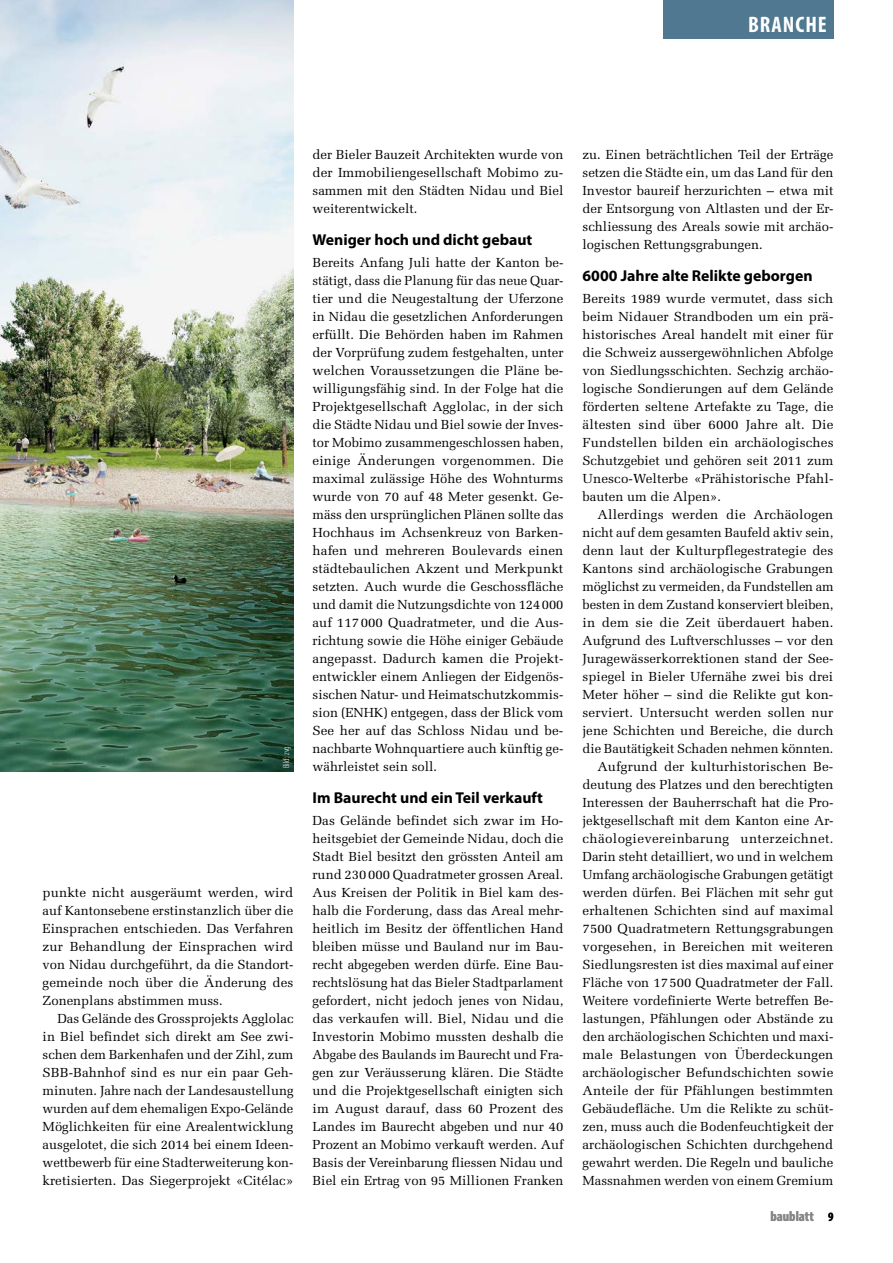
<style>
.page{position:relative;width:893px;height:1263px;background:#fff}
.page>*{position:absolute;margin:0;border:0;box-sizing:border-box;transform-origin:0 0}
.t1{font:700 condensed 22.5px "Myriad Pro";letter-spacing:.045em;color:#fff}
.t2{font:700 15.75px "Myriad Pro";color:#000}
.t3{font:700 condensed 14.25px "Myriad Pro";color:#868786}
.t4{font:13.2px/18px "Melior LT Std";color:#000;text-align:justify}
.t5{font:300 condensed 9px "Myriad Pro";color:#fff}
.s1{font-size:12.75px;color:#000}
</style>
<div class="page">
<img style="left:0;top:0;width:293px;height:771px">
<div style="left:663px;top:0;width:170px;height:38px;background:#507890"></div>
<h1 class="t1" style="left:748px;top:10px;width:80px">BRANCHE</h1>
<p class="t5" style="left:281px;top:768px;width:23px;rotate:-90deg">Bild: zvg</p>
<p class="t4" style="left:43px;top:884px;width:252px">punkte nicht ausgeräumt werden, wird auf Kantonsebene erstinstanzlich über die Einsprachen entschieden. Das Verfahren zur Behandlung der Einsprachen wird von Nidau durchgeführt, da die Standort&shy;gemeinde noch über die Änderung des Zonenplans abstimmen muss.</p>
<p class="t4" style="left:43px;top:1010px;width:252px;text-indent:15px">Das Gelände des Grossprojekts Agglolac in Biel befindet sich direkt am See zwi&shy;schen dem Barkenhafen und der Zihl, zum SBB-Bahnhof sind es nur ein paar Geh&shy;minuten. Jahre nach der Landesaustellung wurden auf dem ehemaligen Expo-Gelände Möglichkeiten für eine Arealentwicklung ausgelotet, die sich 2014 bei einem Ideen&shy;wettbewerb für eine Stadterweiterung kon&shy;kretisierten. Das Siegerprojekt «Citélac»</p>
<p class="t4" style="left:313px;top:146px;width:252px">der Bieler Bauzeit Architekten wurde von der Immobiliengesellschaft Mobimo zu&shy;sammen mit den Städten Nidau und Biel weiterentwickelt.</p>
<p class="t2" style="left:313px;top:231px;width:221px">Weniger hoch und dicht gebaut</p>
<p class="t4" style="left:313px;top:254px;width:253px">Bereits Anfang Juli hatte der Kanton be&shy;stätigt, dass die Planung für das neue Quar&shy;tier und die Neugestaltung der Uferzone in Nidau die gesetzlichen Anforderungen erfüllt. Die Behörden haben im Rahmen der Vorprüfung zudem festgehalten, unter welchen Voraussetzungen die Pläne be&shy;willigungsfähig sind. In der Folge hat die Projektgesellschaft Agglolac, in der sich die Städte Nidau und Biel sowie der Inves&shy;tor Mobimo zusammengeschlossen haben, einige Änderungen vorgenommen. Die maximal zulässige Höhe des Wohnturms wurde von 70 auf 48 Meter gesenkt. Ge&shy;mäss den ursprünglichen Plänen sollte das Hochhaus im Achsenkreuz von Barken&shy;hafen und mehreren Boulevards einen städtebaulichen Akzent und Merkpunkt setzten. Auch wurde die Geschossfläche und damit die Nutzungsdichte von 124000 auf 117000 Quadratmeter, und die Aus&shy;richtung sowie die Höhe einiger Gebäude angepasst. Dadurch kamen die Projekt&shy;entwickler einem Anliegen der Eidgenös&shy;sischen Natur- und Heimatschutzkommis&shy;sion (ENHK) entgegen, dass der Blick vom See her auf das Schloss Nidau und be&shy;nachbarte Wohnquartiere auch künftig ge&shy;währleistet sein soll.</p>
<p class="t2" style="left:313px;top:789px;width:232px">Im Baurecht und ein Teil verkauft</p>
<p class="t4" style="left:313px;top:812px;width:252px">Das Gelände befindet sich zwar im Ho&shy;heitsgebiet der Gemeinde Nidau, doch die Stadt Biel besitzt den grössten Anteil am rund 230000 Quadratmeter grossen Areal.<br>Aus Kreisen der Politik in Biel kam des&shy;halb die Forderung, dass das Areal mehr&shy;heitlich im Besitz der öffentlichen Hand bleiben müsse und Bauland nur im Bau&shy;recht abgegeben werden dürfe. Eine Bau&shy;rechtslösung hat das Bieler Stadtparlament gefordert, nicht jedoch jenes von Nidau, das verkaufen will. Biel, Nidau und die Investorin Mobimo mussten deshalb die Abgabe des Baulands im Baurecht und Fra&shy;gen zur Veräusserung klären. Die Städte und die Projektgesellschaft einigten sich im August darauf, dass 60 Prozent des Landes im Baurecht abgeben und nur 40<br>Prozent an Mobimo verkauft werden. Auf Basis der Vereinbarung fliessen Nidau und Biel ein Ertrag von 95 Millionen Franken</p>
<p class="t4" style="left:583px;top:146px;width:252px">zu. Einen beträchtlichen Teil der Erträge setzen die Städte ein, um das Land für den Investor baureif herzurichten – etwa mit der Entsorgung von Altlasten und der Er&shy;schliessung des Areals sowie mit archäo&shy;logischen Rettungsgrabungen.</p>
<p class="t2" style="left:583px;top:267px;width:231px">6000 Jahre alte Relikte geborgen</p>
<p class="t4" style="left:583px;top:290px;width:253px">Bereits 1989 wurde vermutet, dass sich beim Nidauer Strandboden um ein prä&shy;historisches Areal handelt mit einer für die Schweiz aussergewöhnlichen Abfolge von Siedlungsschichten. Sechzig archäo&shy;logische Sondierungen auf dem Gelände förderten seltene Artefakte zu Tage, die ältesten sind über 6000 Jahre alt. Die Fundstellen bilden ein archäologisches Schutzgebiet und gehören seit 2011 zum Unesco-Welterbe «Prähistorische Pfahl&shy;bauten um die Alpen».</p>
<p class="t4" style="left:583px;top:506px;width:253px;text-align:right">Allerdings werden die Archäologen nicht auf dem gesamten Baufeld aktiv sein, denn laut der Kulturpflegestrategie des Kantons sind archäologische Grabungen möglichst zu vermeiden, da Fundstellen am besten in dem Zustand konserviert bleiben, in dem sie die Zeit überdauert haben.<br>Aufgrund des Luftverschlusses – vor den Juragewässerkorrektionen stand der See&shy;spiegel in Bieler Ufernähe zwei bis drei Meter höher – sind die Relikte gut kon&shy;serviert. Untersucht werden sollen nur jene Schichten und Bereiche, die durch die Bautätigkeit Schaden nehmen könnten.<br>Aufgrund der kulturhistorischen Be&shy;deutung des Platzes und den berechtigten Interessen der Bauherrschaft hat die Pro&shy;jektgesellschaft mit dem Kanton eine Ar&shy;chäologievereinbarung unterzeichnet.<br>Darin steht detailliert, wo und in welchem Umfang archäologische Grabungen getätigt werden dürfen. Bei Flächen mit sehr gut erhaltenen Schichten sind auf maximal 7500 Quadratmetern Rettungsgrabungen vorgesehen, in Bereichen mit weiteren Siedlungsresten ist dies maximal auf einer Fläche von 17500 Quadratmeter der Fall.<br>Weitere vordefinierte Werte betreffen Be&shy;lastungen, Pfählungen oder Abstände zu den archäologischen Schichten und maxi&shy;male Belastungen von Überdeckungen archäologischer Befundschichten sowie Anteile der für Pfählungen bestimmten Gebäudefläche. Um die Relikte zu schüt&shy;zen, muss auch die Bodenfeuchtigkeit der archäologischen Schichten durchgehend gewahrt werden. Die Regeln und bauliche Massnahmen werden von einem Gremium</p>
<p class="t3" style="left:770px;top:1207px;width:64px">baublatt <span class="s1">9</span></p>
</div>
